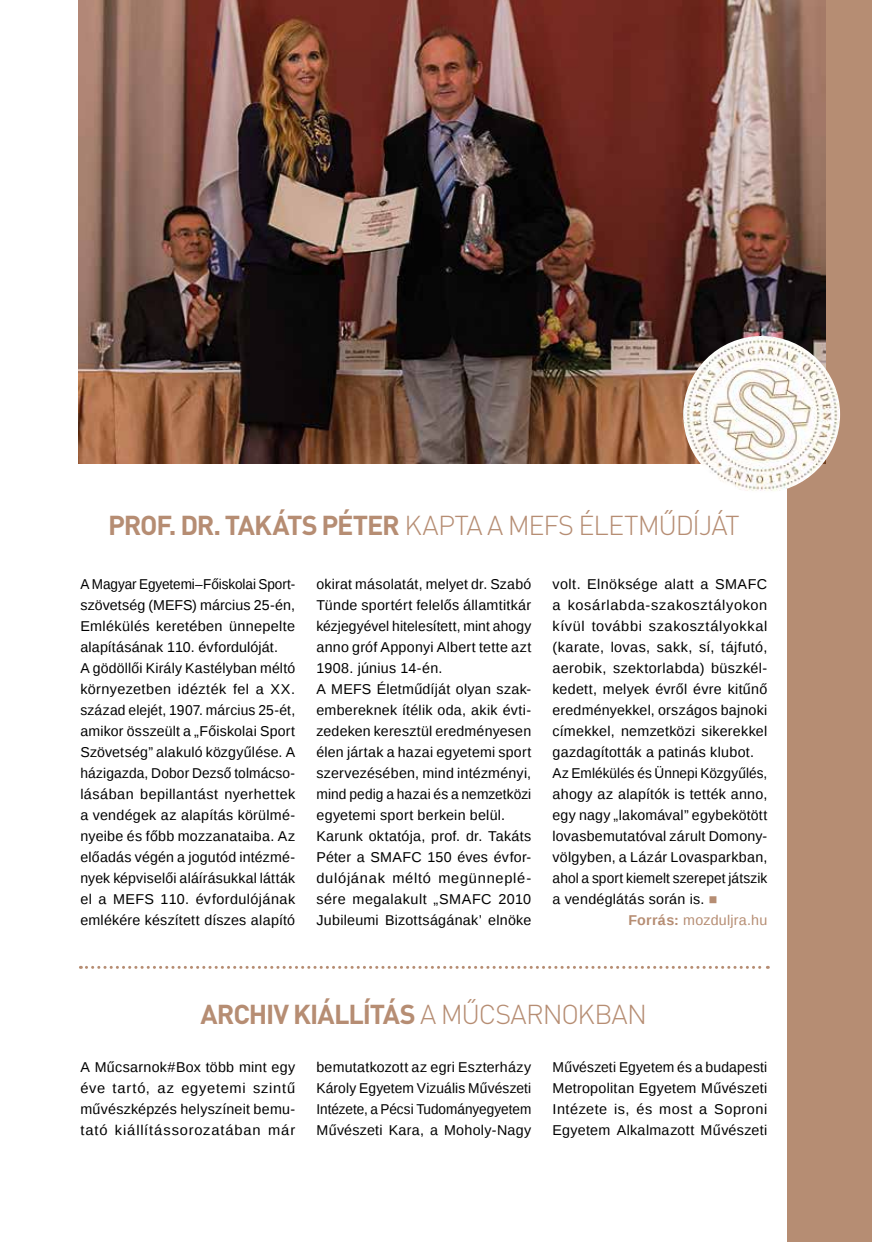
<style>
.page{position:relative;width:872px;height:1242px;background:#fff}
.page>*{position:absolute;margin:0;border:0;box-sizing:border-box;transform-origin:0 0}
.t1{font:300 27px "DIN Pro";letter-spacing:-.045em;color:#b68d73}
.t2{font:700 27px "DIN Pro";letter-spacing:-.04em;color:#b68d73}
.t3{font:14.25px/21px "Liberation Sans";letter-spacing:.02em;color:#000;text-align:justify}
.t4{font:14.25px/21px "Liberation Sans";letter-spacing:.02em;color:#000;scale:.95 1}
.t5{font:14.25px "Liberation Sans";letter-spacing:.045em;color:#000}
.t6{font:14.25px "Liberation Sans";letter-spacing:.02em;color:#000;scale:.96 1}
.t7{font:14.25px "Liberation Sans";letter-spacing:.015em;color:#b68d73}
.s1{font-weight:700}
.s2{color:#b68d73}
.s3{font-weight:300}
</style>
<div class="page">
<div style="left:787px;top:0;width:85px;height:1242px;background:#b68d73"></div>
<img style="left:79px;top:0;width:746px;height:463px">
<img style="left:683px;top:336px;width:157px;height:157px;border-radius:78px">
<svg style="left:80px;top:966px;width:688px;height:3px"></svg>
<h1 class="t1" style="left:108px;top:507px;width:633px"><span class="s1">PROF. DR. TAKÁTS PÉTER</span> KAPTA A MEFS ÉLETMŰDÍJÁT</h1>
<p class="t4" style="left:80px;top:574px;width:228px">A Magyar Egyetemi–Főiskolai Sport&shy;szövetség (MEFS) március 25-én, Emlékülés keretében ünnepelte alapításának 110. évfordulóját.<br>A gödöllői Király Kastélyban méltó környezetben idézték fel a XX. század elejét, 1907. március 25-ét, amikor összeült a „Főiskolai Sport Szövetség” alakuló közgyűlése. A házigazda, Dobor Dezső tolmácso&shy;lásában bepillantást nyerhettek a vendégek az alapítás körülmé&shy;nyeibe és főbb mozzanataiba. Az előadás végén a jogutód intézmé&shy;nyek képviselői aláírásukkal látták el a MEFS 110. évfordulójának emlékére készített díszes alapító</p>
<p class="t3" style="left:316px;top:574px;width:216px;text-align:left">okirat másolatát, melyet dr. Szabó<br>Tünde sportért felelős államtitkár kézjegyével hitelesített, mint ahogy anno gróf Apponyi Albert tette azt<br>1908. június 14-én.<br>A MEFS Életműdíját olyan szak&shy;embereknek ítélik oda, akik évti&shy;zedeken keresztül eredményesen élen jártak a hazai egyetemi sport szervezésében, mind intézményi, mind pedig a hazai és a nemzetközi egyetemi sport berkein belül.<br>Karunk oktatója, prof. dr. Takáts<br>Péter a SMAFC 150 éves évfor&shy;dulójának méltó megünneplé&shy;sére megalakult „SMAFC 2010<br>Jubileumi Bizottságának’ elnöke</p>
<p class="t3" style="left:552px;top:574px;width:216px">volt. Elnöksége alatt a SMAFC</p>
<p class="t5" style="left:552px;top:597px;width:216px">a kosárlabda-szakosztályokon</p>
<p class="t5" style="left:552px;top:618px;width:216px">kívül további szakosztályokkal</p>
<p class="t3" style="left:552px;top:637px;width:216px">(karate, lovas, sakk, sí, tájfutó,</p>
<p class="t3" style="left:552px;top:658px;width:216px">aerobik, szektorlabda) büszkél-</p>
<p class="t3" style="left:552px;top:679px;width:216px">kedett, melyek évről évre kitűnő</p>
<p class="t3" style="left:552px;top:700px;width:216px">eredményekkel, országos bajnoki</p>
<p class="t3" style="left:552px;top:721px;width:216px">címekkel, nemzetközi sikerekkel</p>
<p class="t3" style="left:552px;top:742px;width:203px">gazdagították a patinás klubot.</p>
<p class="t4" style="left:552px;top:763px;width:228px">Az Emlékülés és Ünnepi Közgyűlés,</p>
<p class="t3" style="left:552px;top:784px;width:216px">ahogy az alapítók is tették anno,</p>
<p class="t3" style="left:552px;top:805px;width:216px">egy nagy „lakomával” egybekötött</p>
<p class="t3" style="left:552px;top:826px;width:216px">lovasbemutatóval zárult Domony-</p>
<p class="t3" style="left:552px;top:847px;width:216px">völgyben, a Lázár Lovasparkban,</p>
<p class="t6" style="left:552px;top:870px;width:225px">ahol a sport kiemelt szerepet játszik</p>
<p class="t3" style="left:552px;top:889px;width:166px">a vendéglátás során is. <span class="s2">■</span></p>
<p class="t7" style="left:628px;top:912px;width:140px"><span class="s1">Forrás:</span> mozduljra.hu</p>
<h1 class="t2" style="left:200px;top:995px;width:448px">ARCHIV KIÁLLÍTÁS <span class="s3">A MŰCSARNOKBAN</span></h1>
<p class="t3" style="left:316px;top:1057px;width:216px">bemutatkozott az egri Eszterházy Károly Egyetem Vizuális Művészeti Intézete, a Pécsi Tudományegyetem Művészeti Kara, a Moholy-Nagy</p>
<p class="t3" style="left:552px;top:1057px;width:216px">Művészeti Egyetem és a budapesti Metropolitan Egyetem Művészeti Intézete is, és most a Soproni Egyetem Alkalmazott Művészeti</p>
<p class="t3" style="left:80px;top:1057px;width:216px">A Műcsarnok#Box több mint egy éve tartó, az egyetemi szintű művészképzés helyszíneit bemu&shy;tató kiállítássorozatában már</p>
</div>
